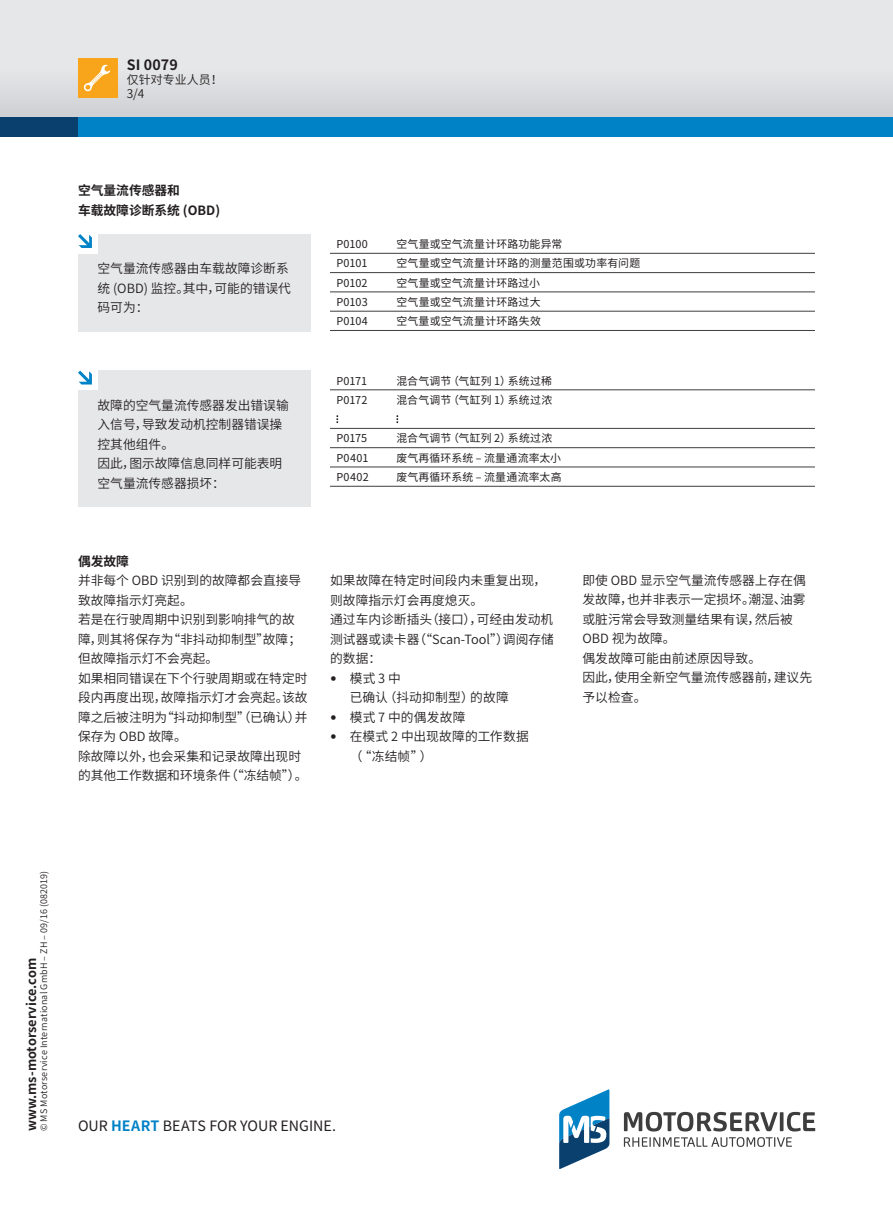
<style>
.page{position:relative;width:893px;height:1212px;background:#fff}
.page>*{position:absolute;margin:0;border:0;box-sizing:border-box;transform-origin:0 0}
.t1{font:14.25px "Noto Sans CJ Ksc";color:#231f20}
.t2{font:700 14.25px "Noto Sans CJ Ksc";letter-spacing:.005em;color:#231f20}
.t3{font:600 12.75px/19.5px "Noto Sans CJ Ksc";color:#231f20}
.t4{font:700 12.75px/19.5px "Noto Sans CJ Ksc";color:#231f20}
.t5{font:600 12.75px "Noto Sans CJ Ksc";letter-spacing:.02em;color:#231f20}
.t6{font:600 12px "Noto Sans CJ Ksc";color:#231f20}
.t7{font:10.8px "Noto Sans CJ Ksc";letter-spacing:.02em;color:#231f20}
.t8{font:600 9px "Noto Sans CJ Ksc";letter-spacing:.02em;color:#231f20}
.s1{font-family:"Meta Offc Pro Norm";font-weight:400}
.s2{font-weight:700;color:#0082c7}
</style>
<div class="page">
<div style="left:0;top:0;width:893px;height:127px;background:#e6e7e9"></div>
<div style="left:0;top:68px;width:893px;height:49px;background:#dadbde"></div>
<div style="left:0;top:117px;width:893px;height:19px;background:#09406e"></div>
<div style="left:78px;top:117px;width:815px;height:19px;background:#0082c7"></div>
<div style="left:78px;top:58px;width:39px;height:39px;background:#f9a51b"></div>
<svg style="left:83px;top:64px;width:27px;height:28px"></svg>
<svg style="left:559px;top:1089px;width:50px;height:80px"></svg>
<svg style="left:624px;top:1137px;width:168px;height:10px"></svg>
<svg style="left:787px;top:1112px;width:28px;height:19px"></svg>
<hr style="left:780px;top:1112px;width:3px;height:19px;background:#3e3e3f">
<svg style="left:624px;top:1112px;width:153px;height:19px"></svg>
<hr style="left:330px;top:253px;width:60px;height:1px;background:#3e3e3f">
<hr style="left:390px;top:253px;width:425px;height:1px;background:#3e3e3f">
<hr style="left:330px;top:272px;width:60px;height:1px;background:#3e3e3f">
<hr style="left:390px;top:272px;width:425px;height:1px;background:#3e3e3f">
<hr style="left:330px;top:291px;width:60px;height:1px;background:#3e3e3f">
<hr style="left:390px;top:291px;width:425px;height:1px;background:#3e3e3f">
<hr style="left:330px;top:311px;width:60px;height:1px;background:#3e3e3f">
<hr style="left:330px;top:330px;width:60px;height:1px;background:#3e3e3f">
<hr style="left:390px;top:311px;width:425px;height:1px;background:#3e3e3f">
<hr style="left:390px;top:330px;width:425px;height:1px;background:#3e3e3f">
<hr style="left:330px;top:389px;width:60px;height:1px;background:#3e3e3f">
<hr style="left:390px;top:389px;width:425px;height:1px;background:#3e3e3f">
<hr style="left:330px;top:428px;width:60px;height:1px;background:#3e3e3f">
<hr style="left:390px;top:428px;width:425px;height:1px;background:#3e3e3f">
<hr style="left:330px;top:447px;width:60px;height:1px;background:#3e3e3f">
<hr style="left:390px;top:447px;width:425px;height:1px;background:#3e3e3f">
<hr style="left:330px;top:467px;width:60px;height:1px;background:#3e3e3f">
<hr style="left:330px;top:486px;width:60px;height:1px;background:#3e3e3f">
<hr style="left:390px;top:467px;width:425px;height:1px;background:#3e3e3f">
<hr style="left:390px;top:486px;width:425px;height:1px;background:#3e3e3f">
<svg style="left:336px;top:415px;width:2px;height:8px"></svg>
<svg style="left:396px;top:415px;width:2px;height:8px"></svg>
<div style="left:78px;top:371px;width:233px;height:136px;background:#e6e7e9"></div>
<div style="left:78px;top:370px;width:19px;height:20px;background:#fff"></div>
<svg style="left:78px;top:371px;width:14px;height:13px"></svg>
<div style="left:78px;top:234px;width:233px;height:98px;background:#e6e7e9"></div>
<div style="left:78px;top:234px;width:19px;height:19px;background:#fff"></div>
<svg style="left:78px;top:234px;width:14px;height:14px"></svg>
<p class="t2" style="left:127px;top:57px;width:52px">SI 0079</p>
<p class="t6" style="left:127px;top:73px;width:97px">仅针对专业人员！</p>
<p class="t6" style="left:127px;top:86px;width:19px">3/4</p>
<p class="t4" style="left:78px;top:181px;width:144px">空气量流传感器和<br>车载故障诊断系统 (OBD)</p>
<p class="t3" style="left:97px;top:259px;width:195px">空气量流传感器由车载故障诊断系统 (OBD) 监控。其中，可能的错误代码可为：</p>
<p class="t3" style="left:97px;top:395px;width:193px">故障的空气量流传感器发出错误输入信号，导致发动机控制器错误操控其他组件。<br>因此，图示故障信息同样可能表明空气量流传感器损坏：</p>
<p class="t7" style="left:336px;top:238px;width:33px">P0100</p>
<p class="t7" style="left:396px;top:238px;width:168px">空气量或空气流量计环路功能异常</p>
<p class="t7" style="left:336px;top:257px;width:32px">P0101</p>
<p class="t7" style="left:396px;top:257px;width:245px">空气量或空气流量计环路的测量范围或功率有问题</p>
<p class="t7" style="left:336px;top:276px;width:33px">P0102</p>
<p class="t7" style="left:396px;top:276px;width:145px">空气量或空气流量计环路过小</p>
<p class="t7" style="left:336px;top:296px;width:33px">P0103</p>
<p class="t7" style="left:396px;top:296px;width:146px">空气量或空气流量计环路过大</p>
<p class="t7" style="left:336px;top:315px;width:33px">P0104</p>
<p class="t7" style="left:396px;top:315px;width:146px">空气量或空气流量计环路失效</p>
<p class="t7" style="left:336px;top:374px;width:32px">P0171</p>
<p class="t7" style="left:396px;top:374px;width:157px">混合气调节（气缸列 1）系统过稀</p>
<p class="t7" style="left:336px;top:394px;width:32px">P0172</p>
<p class="t7" style="left:396px;top:394px;width:157px">混合气调节（气缸列 1）系统过浓</p>
<p class="t7" style="left:336px;top:432px;width:32px">P0175</p>
<p class="t7" style="left:396px;top:432px;width:157px">混合气调节（气缸列 2）系统过浓</p>
<p class="t7" style="left:336px;top:452px;width:34px">P0401</p>
<p class="t7" style="left:396px;top:452px;width:166px">废气再循环系统 – 流量通流率太小</p>
<p class="t7" style="left:336px;top:471px;width:34px">P0402</p>
<p class="t7" style="left:396px;top:471px;width:167px">废气再循环系统 – 流量通流率太高</p>
<p class="t4" style="left:78px;top:551px;width:53px">偶发故障</p>
<p class="t3" style="left:78px;top:571px;width:231px">并非每个 OBD 识别到的故障都会直接导致故障指示灯亮起。<br>若是在行驶周期中识别到影响排气的故障，则其将保存为“非抖动抑制型”故障；但故障指示灯不会亮起。<br>如果相同错误在下个行驶周期或在特定时段内再度出现，故障指示灯才会亮起。该故障之后被注明为“抖动抑制型”（已确认）并保存为 OBD 故障。<br>除故障以外，也会采集和记录故障出现时的其他工作数据和环境条件（“冻结帧”）。</p>
<p class="t3" style="left:330px;top:571px;width:225px">如果故障在特定时间段内未重复出现，则故障指示灯会再度熄灭。<br>通过车内诊断插头（接口），可经由发动机测试器或读卡器（“Scan-Tool”）调阅存储的数据：</p>
<p class="t3" style="left:350px;top:668px;width:161px;text-indent:-19px"><span class="s1">•</span> 模式 3 中<br>已确认（抖动抑制型）的故障</p>
<p class="t5" style="left:330px;top:710px;width:137px"><span class="s1">•</span> 模式 7 中的偶发故障</p>
<p class="t3" style="left:350px;top:727px;width:181px;text-indent:-19px"><span class="s1">•</span> 在模式 2 中出现故障的工作数据（“冻结帧”）</p>
<p class="t3" style="left:583px;top:571px;width:231px">即使 OBD 显示空气量流传感器上存在偶发故障，也并非表示一定损坏。潮湿、油雾或脏污常会导致测量结果有误，然后被<br>OBD 视为故障。<br>偶发故障可能由前述原因导致。<br>因此，使用全新空气量流传感器前，建议先予以检查。</p>
<p class="t8" style="left:39px;top:1131px;width:262px;rotate:-90deg">© MS Motorservice International GmbH – ZH – 09/16 (082019)</p>
<p class="t4" style="left:22px;top:1131px;width:175px;rotate:-90deg">www.ms-motorservice.com</p>
<p class="t1" style="left:78px;top:1118px;width:259px">OUR <span class="s2">HEART</span> BEATS FOR YOUR ENGINE.</p>
</div>
